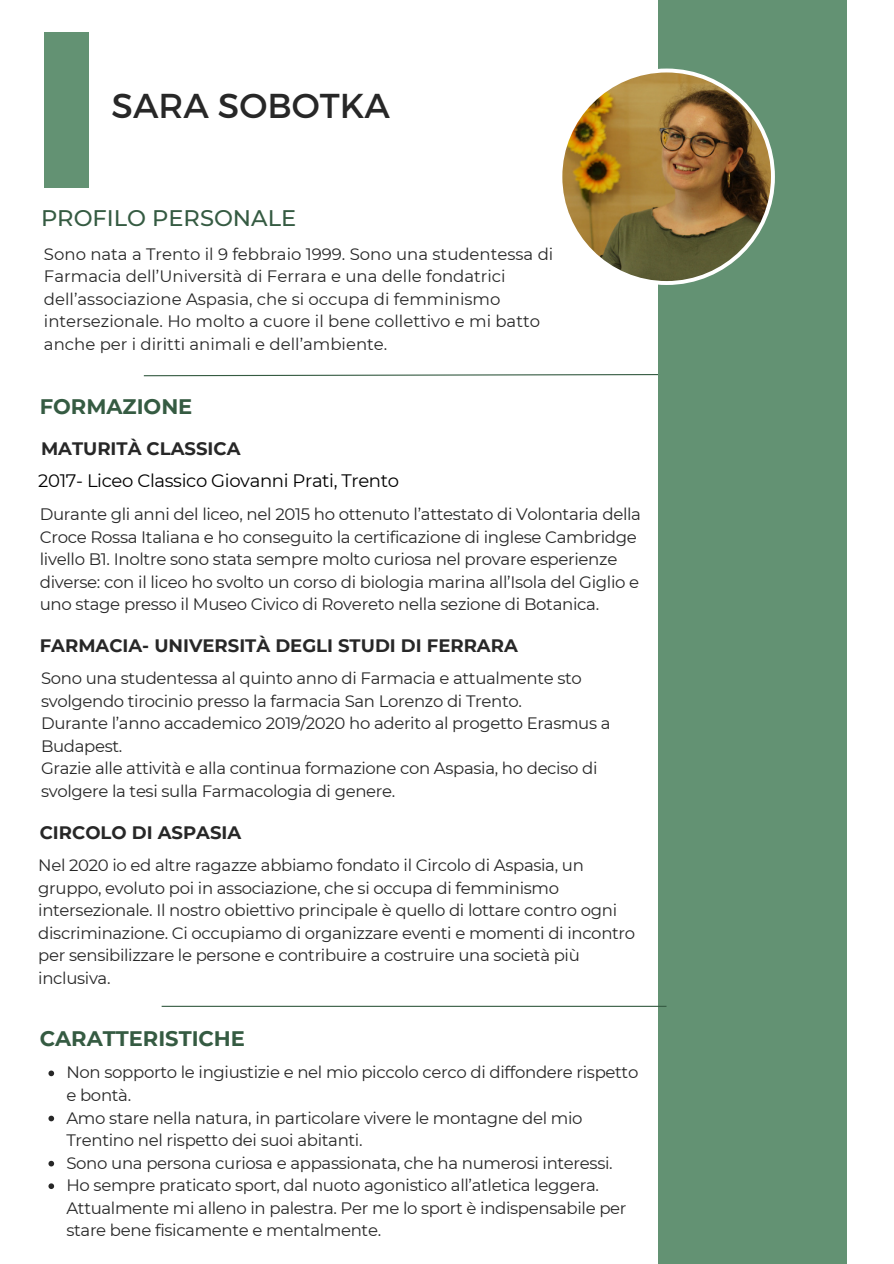
<style>
.page{position:relative;width:894px;height:1264px;background:#fff}
.page>*{position:absolute;margin:0;border:0;box-sizing:border-box;transform-origin:0 0}
.t1{font:34.5px "Montserrat";color:#272727}
.t2{font:500 22.5px "Montserrat";color:#355b42}
.t3{font:700 21px "Montserrat";color:#355b42}
.t4{font:700 18px "Montserrat";color:#272727}
.t5{font:18px "Montserrat";letter-spacing:-.02em;color:#000}
.t6{font:16.65px/22.6px "Montserrat";letter-spacing:-.02em;color:#272727}
.t7{font:16.5px/22.5px "Montserrat";letter-spacing:-.02em;color:#272727}
.t8{font:16.5px/22.5px "Montserrat";color:#272727}
</style>
<div class="page">
<svg style="left:143px;top:374px;width:515px;height:3px"></svg>
<div style="left:658px;top:0;width:189px;height:1263px;background:#639273"></div>
<hr style="left:162px;top:1005px;width:504px;height:1px;background:#355b42">
<div style="left:44px;top:32px;width:44px;height:155px;background:#639273"></div>
<img style="left:562px;top:69px;width:212px;height:216px">
<svg style="left:48px;top:1070px;width:6px;height:6px"></svg>
<svg style="left:48px;top:1115px;width:6px;height:6px"></svg>
<svg style="left:48px;top:1160px;width:6px;height:6px"></svg>
<svg style="left:48px;top:1183px;width:6px;height:5px"></svg>
<p class="t1" style="left:111px;top:83px;width:280px">SARA SOBOTKA</p>
<p class="t2" style="left:41px;top:204px;width:257px">PROFILO PERSONALE</p>
<p class="t8" style="left:44px;top:242px;width:510px">Sono nata a Trento il 9 febbraio 1999. Sono una studentessa di Farmacia dell’Università di Ferrara e una delle fondatrici dell’associazione Aspasia, che si occupa di femminismo intersezionale. Ho molto a cuore il bene collettivo e mi batto anche per i diritti animali e dell’ambiente.</p>
<p class="t3" style="left:40px;top:393px;width:154px">FORMAZIONE</p>
<p class="t4" style="left:41px;top:437px;width:201px">MATURITÀ CLASSICA</p>
<p class="t5" style="left:38px;top:470px;width:362px">2017- Liceo Classico Giovanni Prati, Trento</p>
<p class="t6" style="left:40px;top:502px;width:602px">Durante gli anni del liceo, nel 2015 ho ottenuto l’attestato di Volontaria della Croce Rossa Italiana e ho conseguito la certificazione di inglese Cambridge livello B1. Inoltre sono stata sempre molto curiosa nel provare esperienze diverse: con il liceo ho svolto un corso di biologia marina all’Isola del Giglio e uno stage presso il Museo Civico di Rovereto nella sezione di Botanica.</p>
<p class="t4" style="left:40px;top:634px;width:479px">FARMACIA- UNIVERSITÀ DEGLI STUDI DI FERRARA</p>
<p class="t7" style="left:41px;top:667px;width:542px">Sono una studentessa al quinto anno di Farmacia e attualmente sto svolgendo tirocinio presso la farmacia San Lorenzo di Trento.</p>
<p class="t7" style="left:41px;top:712px;width:571px">Durante l’anno accademico 2019/2020 ho aderito al progetto Erasmus a<br>Budapest.</p>
<p class="t7" style="left:41px;top:757px;width:557px">Grazie alle attività e alla continua formazione con Aspasia, ho deciso di svolgere la tesi sulla Farmacologia di genere.</p>
<p class="t4" style="left:40px;top:821px;width:203px">CIRCOLO DI ASPASIA</p>
<p class="t7" style="left:38px;top:854px;width:598px">Nel 2020 io ed altre ragazze abbiamo fondato il Circolo di Aspasia, un gruppo, evoluto poi in associazione, che si occupa di femminismo intersezionale. Il nostro obiettivo principale è quello di lottare contro ogni discriminazione. Ci occupiamo di organizzare eventi e momenti di incontro per sensibilizzare le persone e contribuire a costruire una società più inclusiva.</p>
<p class="t3" style="left:40px;top:1025px;width:207px">CARATTERISTICHE</p>
<p class="t7" style="left:66px;top:1061px;width:573px">Non sopporto le ingiustizie e nel mio piccolo cerco di diffondere rispetto e bontà.</p>
<p class="t7" style="left:66px;top:1106px;width:517px">Amo stare nella natura, in particolare vivere le montagne del mio<br>Trentino nel rispetto dei suoi abitanti.</p>
<p class="t7" style="left:66px;top:1151px;width:547px">Sono una persona curiosa e appassionata, che ha numerosi interessi.</p>
<p class="t7" style="left:66px;top:1174px;width:561px">Ho sempre praticato sport, dal nuoto agonistico all’atletica leggera.<br>Attualmente mi alleno in palestra. Per me lo sport è indispensabile per stare bene fisicamente e mentalmente.</p>
</div>
